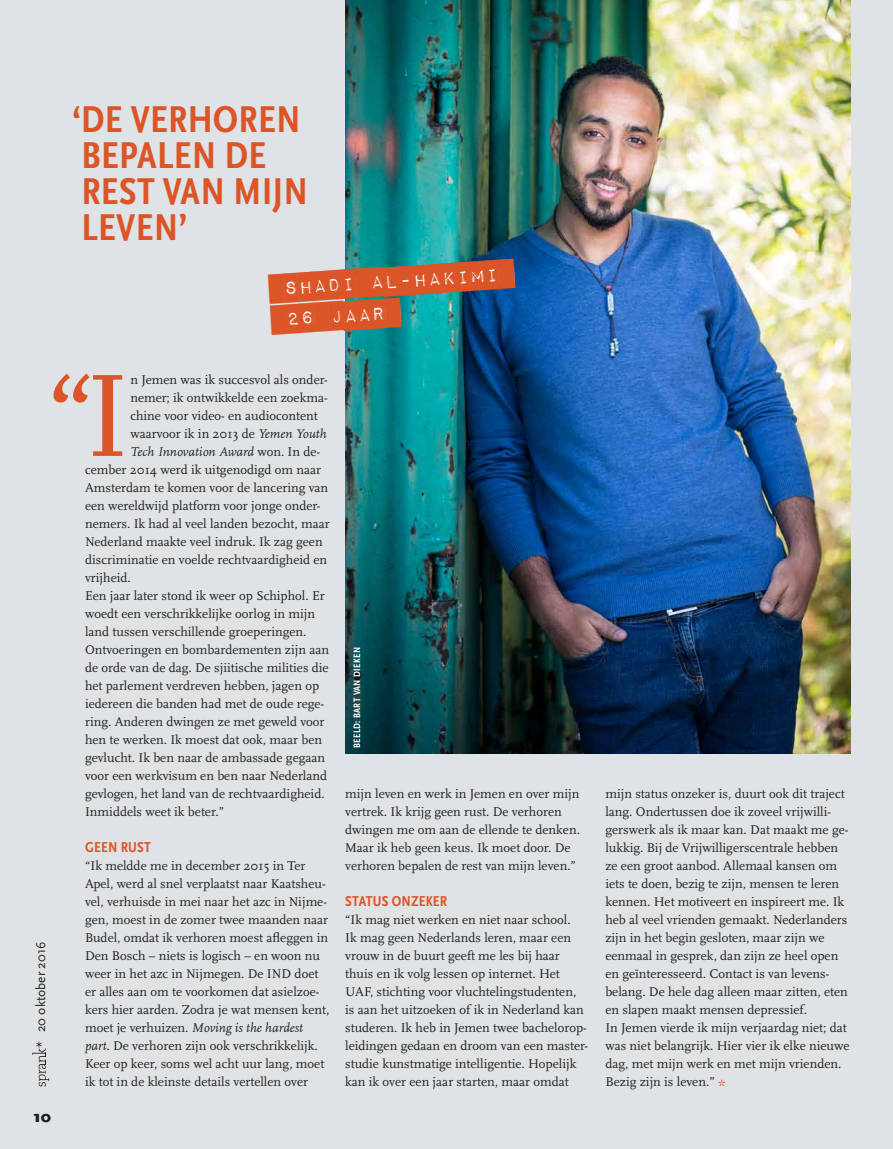
<style>
.page{position:relative;width:893px;height:1149px;background:#fff}
.page>*{position:absolute;margin:0;border:0;box-sizing:border-box;transform-origin:0 0}
.t1{font:122.25px "Scala OT";color:#db5528}
.t2{font:700 condensed 39px/36px "Scala Sans OT";letter-spacing:.01em;color:#db5528}
.t3{font:24.15px/32px "Impact Label";color:#db5528}
.t4{font:900 16.5px "Scala Sans OT";color:#231f20}
.t5{font:700 condensed 15px "Scala Sans OT";letter-spacing:.01em;color:#db5528}
.t6{font:13.5px "Scala Sans OT";color:#231f20}
.t7{font:13.2px/18px "Scala OT";color:#231f20}
.t8{font:italic 13.2px "Scala OT";color:#231f20}
.t9{font:700 condensed 9.75px "Scala Sans OT";letter-spacing:.035em;color:#fff}
.s1{font-style:italic}
.s2{font-style:normal}
.s3{font-size:15px;color:#db5528}
</style>
<div class="page">
<div style="left:0;top:0;width:893px;height:1148px;background:#e0e3e5"></div>
<img style="left:346px;top:0;width:504px;height:753px">
<svg style="left:32px;top:1041px;width:17px;height:45px"></svg>
<svg style="left:269px;top:258px;width:262px;height:80px"></svg>
<h2 class="t2" style="left:72px;top:102px;width:237px">‘DE VERHOREN<br>BEPALEN DE<br>REST VAN MIJN<br>LEVEN’</h2>
<h3 class="t3" style="left:283px;top:271px;width:218px;rotate:-3deg">Shadi Al-Hakimi<br>26 jaar</h3>
<h1 class="t1" style="left:46px;top:349px;width:86px">“I</h1>
<p class="t7" style="left:130px;top:371px;width:199px">n Jemen was ik succesvol als onder-</p>
<p class="t7" style="left:130px;top:389px;width:199px">nemer; ik ontwikkelde een zoekma-</p>
<p class="t7" style="left:130px;top:407px;width:189px">chine voor video- en audiocontent</p>
<p class="t7" style="left:130px;top:425px;width:198px">waarvoor ik in 2013 de <span class="s1">Yemen Youth</span></p>
<p class="t8" style="left:130px;top:444px;width:191px">Tech Innovation Award <span class="s2">won. In de-</span></p>
<p class="t7" style="left:85px;top:461px;width:238px">cember 2014 werd ik uitgenodigd om naar</p>
<p class="t7" style="left:85px;top:479px;width:245px">Amsterdam te komen voor de lancering van</p>
<p class="t7" style="left:85px;top:497px;width:237px">een wereldwijd platform voor jonge onder-</p>
<p class="t7" style="left:85px;top:515px;width:246px">nemers. Ik had al veel landen bezocht, maar</p>
<p class="t7" style="left:85px;top:533px;width:239px">Nederland maakte veel indruk. Ik zag geen</p>
<p class="t7" style="left:85px;top:551px;width:244px">discriminatie en voelde rechtvaardigheid en</p>
<p class="t7" style="left:85px;top:569px;width:47px">vrijheid.</p>
<p class="t7" style="left:85px;top:587px;width:241px">Een jaar later stond ik weer op Schiphol. Er</p>
<p class="t7" style="left:85px;top:605px;width:232px">woedt een verschrikkelijke oorlog in mijn</p>
<p class="t7" style="left:85px;top:623px;width:223px">land tussen verschillende groeperingen.</p>
<p class="t7" style="left:85px;top:641px;width:246px">Ontvoeringen en bombardementen zijn aan</p>
<p class="t7" style="left:85px;top:659px;width:245px">de orde van de dag. De sjiitische milities die</p>
<p class="t7" style="left:85px;top:677px;width:236px">het parlement verdreven hebben, jagen op</p>
<p class="t7" style="left:85px;top:695px;width:241px">iedereen die banden had met de oude rege-</p>
<p class="t7" style="left:85px;top:713px;width:241px">ring. Anderen dwingen ze met geweld voor</p>
<p class="t7" style="left:85px;top:731px;width:239px">hen te werken. Ik moest dat ook, maar ben</p>
<p class="t7" style="left:85px;top:749px;width:242px">gevlucht. Ik ben naar de ambassade gegaan</p>
<p class="t7" style="left:85px;top:767px;width:244px">voor een werkvisum en ben naar Nederland</p>
<p class="t7" style="left:85px;top:785px;width:241px">gevlogen, het land van de rechtvaardigheid.</p>
<p class="t7" style="left:85px;top:803px;width:141px">Inmiddels weet ik beter.”</p>
<p class="t5" style="left:85px;top:838px;width:67px">GEEN RUST</p>
<p class="t7" style="left:85px;top:857px;width:246px">“Ik meldde me in december 2015 in Ter Apel, werd al snel verplaatst naar Kaatsheu&shy;vel, verhuisde in mei naar het azc in Nijme&shy;gen, moest in de zomer twee maanden naar Budel, omdat ik verhoren moest afleggen in Den Bosch – niets is logisch – en woon nu weer in het azc in Nijmegen. De IND doet er alles aan om te voorkomen dat asielzoe&shy;kers hier aarden. Zodra je wat mensen kent, moet je verhuizen. <span class="s1">Moving is the hardest part.</span> De verhoren zijn ook verschrikkelijk.<br>Keer op keer, soms wel acht uur lang, moet ik tot in de kleinste details vertellen over</p>
<p class="t6" style="left:34px;top:1032px;width:92px;rotate:-90deg">20 oktober 2016</p>
<p class="t4" style="left:33px;top:1107px;width:19px">10</p>
<p class="t9" style="left:352px;top:747px;width:102px;rotate:-90deg">BEELD: BART VAN DIEKEN</p>
<p class="t7" style="left:345px;top:785px;width:236px">mijn leven en werk in Jemen en over mijn vertrek. Ik krijg geen rust. De verhoren dwingen me om aan de ellende te denken.<br>Maar ik heb geen keus. Ik moet door. De verhoren bepalen de rest van mijn leven.”</p>
<p class="t5" style="left:345px;top:892px;width:103px">STATUS ONZEKER</p>
<p class="t7" style="left:345px;top:911px;width:244px">“Ik mag niet werken en niet naar school.<br>Ik mag geen Nederlands leren, maar een vrouw in de buurt geeft me les bij haar thuis en ik volg lessen op internet. Het UAF, stichting voor vluchtelingstudenten, is aan het uitzoeken of ik in Nederland kan studeren. Ik heb in Jemen twee bachelorop&shy;leidingen gedaan en droom van een master&shy;studie kunstmatige intelligentie. Hopelijk kan ik over een jaar starten, maar omdat</p>
<p class="t7" style="left:605px;top:785px;width:246px">mijn status onzeker is, duurt ook dit traject lang. Ondertussen doe ik zoveel vrijwilli&shy;gerswerk als ik maar kan. Dat maakt me ge&shy;lukkig. Bij de Vrijwilligerscentrale hebben ze een groot aanbod. Allemaal kansen om iets te doen, bezig te zijn, mensen te leren kennen. Het motiveert en inspireert me. Ik heb al veel vrienden gemaakt. Nederlanders zijn in het begin gesloten, maar zijn we eenmaal in gesprek, dan zijn ze heel open en geïnteresseerd. Contact is van levens&shy;belang. De hele dag alleen maar zitten, eten en slapen maakt mensen depressief.<br>In Jemen vierde ik mijn verjaardag niet; dat was niet belangrijk. Hier vier ik elke nieuwe dag, met mijn werk en met mijn vrienden.<br>Bezig zijn is leven.” <span class="s3">*</span></p>
</div>
